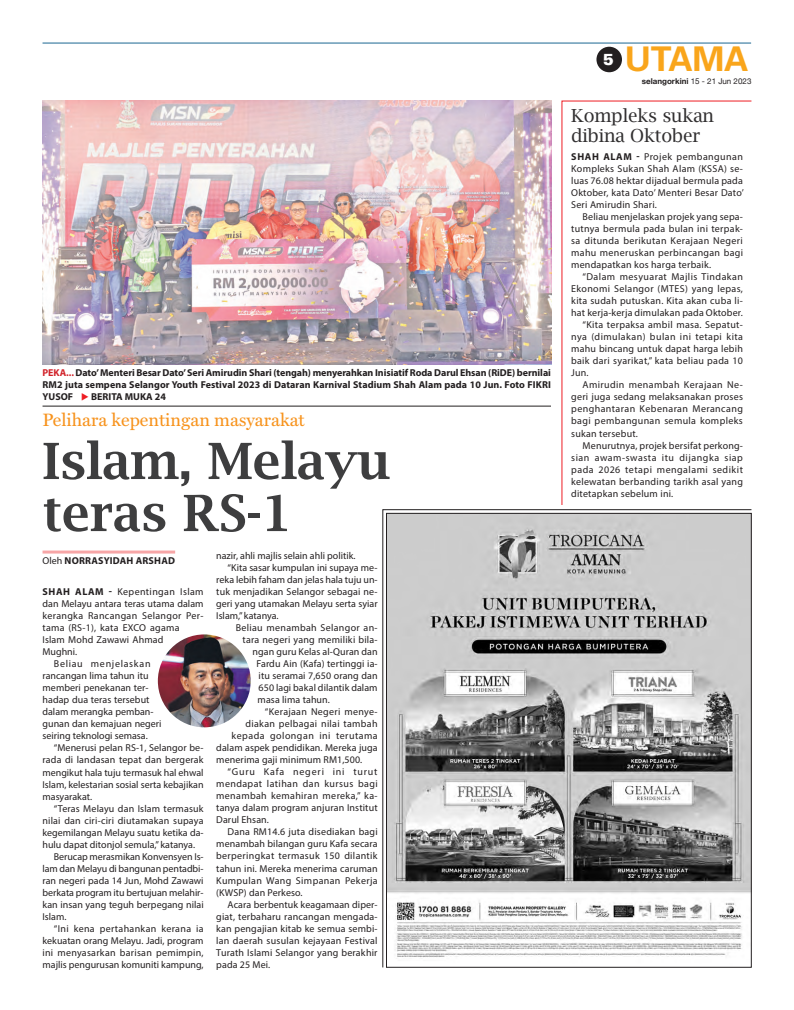
<style>
.page{position:relative;width:794px;height:1010px;background:#fff}
.page>*{position:absolute;margin:0;border:0;box-sizing:border-box;transform-origin:0 0}
.Headline_new{font:600 50px "Lucida Bright";color:#3e3e3f}
.t1{font:700 34px "Univers LT Std";letter-spacing:-.02em;color:#f9a51b}
.Subhead_New{font:18px "Miller Text";color:#f7931d}
.Ringkas_headline_new{font:18px/20px "Lucida Bright";letter-spacing:-.01em;color:#312f30}
.t2{font:900 16px "Univers";color:#fff}
.Body{font:10px/12px "Myriad Pro";letter-spacing:.01em;color:#231f20;text-align:justify}
.Intro_Bold{font:10px/12px "Myriad Pro";letter-spacing:.02em;color:#231f20;text-align:justify}
.Body-2{font:700 10px/12px "Myriad Pro";letter-spacing:.005em;color:#231f20;text-align:justify}
.Body-3{font:10px "Myriad Pro";letter-spacing:.03em;color:#231f20}
.Body-4{font:10px "Myriad Pro";letter-spacing:.045em;color:#231f20}
.Byline_New{font:700 10px "Myriad Pro";letter-spacing:.02em;color:#231f20}
.t3{font:700 8px "Helvetica Neue";color:#231f20}
.s1{color:#d1232a}
.s2{color:#ee1d23}
.s3{font-weight:400}
.s4{font-weight:700}
</style>
<div class="page">
<svg style="left:561px;top:100px;width:191px;height:405px"></svg>
<hr style="left:43px;top:43px;width:708px;height:1px;background:#1b6792">
<div style="left:596px;top:47px;width:26px;height:25px;background:#231f20;border-radius:50%"></div>
<svg style="left:382px;top:509px;width:369px;height:458px"></svg>
<img style="left:43px;top:101px;width:508px;height:264px">
<hr style="left:43px;top:406px;width:508px;height:1px;background:#231f20">
<hr style="left:43px;top:550px;width:132px;height:3px;background:#f7a6a7">
<img style="left:158px;top:634px;width:93px;height:93px;border-radius:46px">
<p class="Body-2" style="left:43px;top:366px;width:510px"><span class="s1">PEKA...</span> Dato’ Menteri Besar Dato’ Seri Amirudin Shari (tengah) menyerahkan Inisiatif Roda Darul Ehsan (RiDE) bernilai RM2 juta sempena Selangor Youth Festival 2023 di Dataran Karnival Stadium Shah Alam pada 10 Jun. Foto FIKRI YUSOF <span class="s2">◆</span> BERITA MUKA 24</p>
<p class="Subhead_New" style="left:43px;top:408px;width:264px">Pelihara kepentingan masyarakat</p>
<p class="Headline_new" style="left:43px;top:432px;width:349px">Islam, Melayu</p>
<p class="Headline_new" style="left:43px;top:484px;width:251px">teras RS-1</p>
<p class="Byline_New" style="left:43px;top:554px;width:134px"><span class="s3">Oleh</span> NORRASYIDAH ARSHAD</p>
<p class="Intro_Bold" style="left:43px;top:585px;width:163px;text-align:left"><span class="s4">SHAH ALAM -</span> Kepentingan Islam dan Melayu antara teras utama dalam kerangka Rancangan Selangor Per&shy;tama (RS-1), kata EXCO agama<br>Islam Mohd Zawawi Ahmad<br>Mughni.</p>
<p class="Body" style="left:43px;top:657px;width:121px;text-align:left;text-indent:11px">Beliau menjelaskan rancangan lima tahun itu memberi penekanan ter&shy;hadap dua teras tersebut dalam merangka pemban&shy;gunan dan kemajuan negeri seiring teknologi semasa.</p>
<p class="Body" style="left:43px;top:741px;width:163px;text-indent:11px">“Menerusi pelan RS-1, Selangor be&shy;rada di landasan tepat dan bergerak mengikut hala tuju termasuk hal ehwal Islam, kelestarian sosial serta kebajikan masyarakat.</p>
<p class="Body" style="left:43px;top:801px;width:163px;text-indent:11px">“Teras Melayu dan Islam termasuk nilai dan ciri-ciri diutamakan supaya kegemilangan Melayu suatu ketika da&shy;hulu dapat ditonjol semula,” katanya.</p>
<p class="Body" style="left:43px;top:849px;width:163px;text-indent:11px">Berucap merasmikan Konvensyen Is&shy;lam dan Melayu di bangunan pentadbi&shy;ran negeri pada 14 Jun, Mohd Zawawi berkata program itu bertujuan melahir&shy;kan insan yang teguh berpegang nilai Islam.</p>
<p class="Body" style="left:43px;top:921px;width:163px;text-indent:11px">“Ini kena pertahankan kerana ia kekuatan orang Melayu. Jadi, program ini menyasarkan barisan pemimpin, majlis pengurusan komuniti kampung,</p>
<p class="Body" style="left:216px;top:549px;width:141px">nazir, ahli majlis selain ahli politik.</p>
<p class="Body" style="left:216px;top:561px;width:163px;text-indent:11px">“Kita sasar kumpulan ini supaya me&shy;reka lebih faham dan jelas hala tuju un&shy;tuk menjadikan Selangor sebagai ne&shy;geri yang utamakan Melayu serta syiar Islam,” katanya.</p>
<p class="Body-3" style="left:236px;top:621px;width:143px">Beliau menambah Selangor an-</p>
<p class="Body" style="left:243px;top:633px;width:136px">tara negeri yang memiliki bila-</p>
<p class="Body" style="left:253px;top:645px;width:127px">ngan guru Kelas al-Quran dan</p>
<p class="Body" style="left:257px;top:657px;width:122px">Fardu Ain (Kafa) tertinggi ia-</p>
<p class="Body" style="left:259px;top:669px;width:121px">itu seramai 7,650 orang dan</p>
<p class="Body" style="left:259px;top:681px;width:120px">650 lagi bakal dilantik dalam</p>
<p class="Body" style="left:258px;top:693px;width:74px">masa lima tahun.</p>
<p class="Body-3" style="left:265px;top:705px;width:114px">“Kerajaan Negeri menye-</p>
<p class="Body-3" style="left:246px;top:717px;width:133px">diakan pelbagai nilai tambah</p>
<p class="Body-4" style="left:232px;top:729px;width:148px">kepada golongan ini terutama</p>
<p class="Body" style="left:216px;top:741px;width:163px">dalam aspek pendidikan. Mereka juga</p>
<p class="Body" style="left:216px;top:753px;width:148px">menerima gaji minimum RM1,500.</p>
<p class="Body" style="left:216px;top:765px;width:163px;text-indent:11px">“Guru Kafa negeri ini turut mendapat latihan dan kursus bagi menambah kemahiran mereka,” ka&shy;tanya dalam program anjuran Institut Darul Ehsan.</p>
<p class="Body" style="left:216px;top:825px;width:163px;text-indent:11px">Dana RM14.6 juta disediakan bagi menambah bilangan guru Kafa secara berperingkat termasuk 150 dilantik tahun ini. Mereka menerima caruman Kumpulan Wang Simpanan Pekerja (KWSP) dan Perkeso.</p>
<p class="Body" style="left:216px;top:897px;width:163px;text-indent:11px">Acara berbentuk keagamaan diper&shy;giat, terbaharu rancangan mengada&shy;kan pengajian kitab ke semua sembi&shy;lan daerah susulan kejayaan Festival Turath Islami Selangor yang berakhir pada 25 Mei.</p>
<p class="t2" style="left:603px;top:48px;width:12px">5</p>
<p class="t1" style="left:625px;top:39px;width:125px">UTAMA</p>
<p class="t3" style="left:642px;top:75px;width:111px">selangorkini <span class="s3">15 - 21 Jun 2023</span></p>
<p class="Ringkas_headline_new" style="left:571px;top:106px;width:144px">Kompleks sukan dibina Oktober</p>
<p class="Intro_Bold" style="left:571px;top:151px;width:174px"><span class="s4">SHAH ALAM -</span> Projek pembangunan Kompleks Sukan Shah Alam (KSSA) se&shy;luas 76.08 hektar dijadual bermula pada Oktober, kata Dato’ Menteri Besar Dato’ Seri Amirudin Shari.</p>
<p class="Body" style="left:571px;top:211px;width:173px;text-indent:11px">Beliau menjelaskan projek yang sepa&shy;tutnya bermula pada bulan ini terpak&shy;sa ditunda berikutan Kerajaan Negeri mahu meneruskan perbincangan bagi mendapatkan kos harga terbaik.</p>
<p class="Body" style="left:571px;top:271px;width:173px;text-indent:11px">“Dalam mesyuarat Majlis Tindakan Ekonomi Selangor (MTES) yang lepas, kita sudah putuskan. Kita akan cuba li&shy;hat kerja-kerja dimulakan pada Oktober.</p>
<p class="Body" style="left:571px;top:319px;width:173px;text-indent:11px">“Kita terpaksa ambil masa. Sepatut&shy;nya (dimulakan) bulan ini tetapi kita mahu bincang untuk dapat harga lebih baik dari syarikat,” kata beliau pada 10<br>Jun.</p>
<p class="Body" style="left:571px;top:379px;width:173px;text-indent:11px">Amirudin menambah Kerajaan Ne&shy;geri juga sedang melaksanakan proses penghantaran Kebenaran Merancang bagi pembangunan semula kompleks sukan tersebut.</p>
<p class="Body" style="left:571px;top:439px;width:173px;text-indent:11px">Menurutnya, projek bersifat perkong&shy;sian awam-swasta itu dijangka siap pada 2026 tetapi mengalami sedikit kelewatan berbanding tarikh asal yang ditetapkan sebelum ini.</p>
</div>
